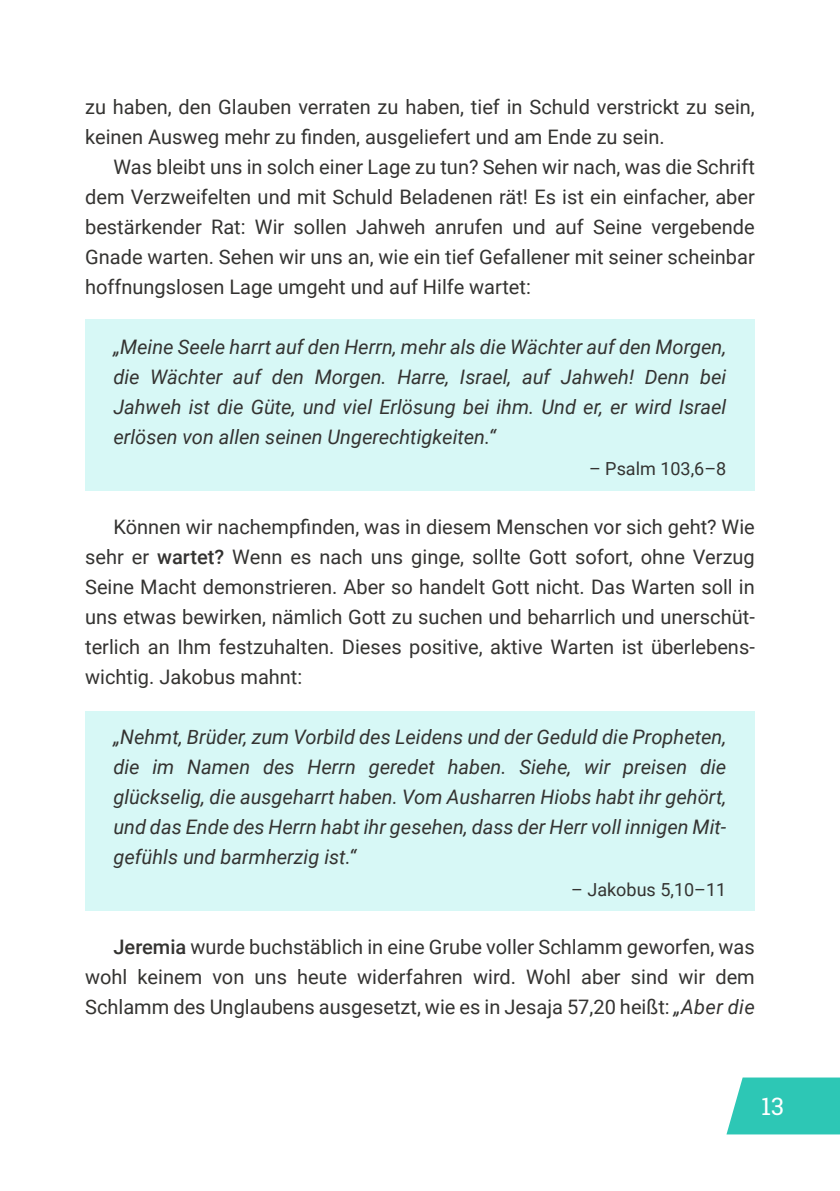
<style>
.page{position:relative;width:840px;height:1191px;background:#fff}
.page>*{position:absolute;margin:0;border:0;box-sizing:border-box;transform-origin:0 0}
.t1{font:24px "Roboto Slab";color:#fff}
.t2{font:20px/30px "Roboto";color:#343331;text-align:justify}
.t3{font:italic 20px/30px "Roboto";color:#343331;text-align:justify}
.t4{font:18px "Roboto";color:#343331}
.s1{font-weight:500}
.s2{font-style:italic}
</style>
<div class="page">
<svg style="left:726px;top:1077px;width:113px;height:57px;background:#3ecbbb"></svg>
<div style="left:85px;top:319px;width:669px;height:171px;background:#d7f8f6"></div>
<div style="left:85px;top:711px;width:669px;height:200px;background:#d7f8f6"></div>
<p class="t2" style="left:85px;top:94px;width:670px">zu haben, den Glauben verraten zu haben, tief in Schuld verstrickt zu sein, keinen Ausweg mehr zu finden, ausgeliefert und am Ende zu sein.</p>
<p class="t2" style="left:85px;top:154px;width:670px;text-indent:28px">Was bleibt uns in solch einer Lage zu tun? Sehen wir nach, was die Schrift dem Verzweifelten und mit Schuld Beladenen rät! Es ist ein einfacher, aber bestärkender Rat: Wir sollen Jahweh anrufen und auf Seine vergebende Gnade warten. Sehen wir uns an, wie ein tief Gefallener mit seiner scheinbar hoffnungslosen Lage umgeht und auf Hilfe wartet:</p>
<p class="t3" style="left:113px;top:334px;width:614px">„Meine Seele harrt auf den Herrn, mehr als die Wächter auf den Morgen, die Wächter auf den Morgen. Harre, Israel, auf Jahweh! Denn bei Jahweh ist die Güte, und viel Erlösung bei ihm. Und er, er wird Israel erlösen von allen seinen Ungerechtigkeiten.“</p>
<p class="t4" style="left:588px;top:462px;width:139px">– Psalm 103,6–8</p>
<p class="t2" style="left:85px;top:514px;width:670px;text-indent:28px">Können wir nachempfinden, was in diesem Menschen vor sich geht? Wie sehr er <span class="s1">wartet?</span> Wenn es nach uns ginge, sollte Gott sofort, ohne Verzug Seine Macht demonstrieren. Aber so handelt Gott nicht. Das Warten soll in uns etwas bewirken, nämlich Gott zu suchen und beharrlich und unerschüt‐ terlich an Ihm festzuhalten. Dieses positive, aktive Warten ist überlebens‐ wichtig. Jakobus mahnt:</p>
<p class="t3" style="left:113px;top:724px;width:614px">„Nehmt, Brüder, zum Vorbild des Leidens und der Geduld die Propheten, die im Namen des Herrn geredet haben. Siehe, wir preisen die glückselig, die ausgeharrt haben. Vom Ausharren Hiobs habt ihr gehört, und das Ende des Herrn habt ihr gesehen, dass der Herr voll innigen Mit‐ gefühls und barmherzig ist.“</p>
<p class="t4" style="left:571px;top:882px;width:157px">– Jakobus 5,10–11</p>
<p class="t2" style="left:85px;top:934px;width:670px;text-indent:28px"><span class="s1">Jeremia</span> wurde buchstäblich in eine Grube voller Schlamm geworfen, was wohl keinem von uns heute widerfahren wird. Wohl aber sind wir dem Schlamm des Unglaubens ausgesetzt, wie es in Jesaja 57,20 heißt: <span class="s2">„Aber die</span></p>
<p class="t1" style="left:760px;top:1089px;width:24px">13</p>
</div>
